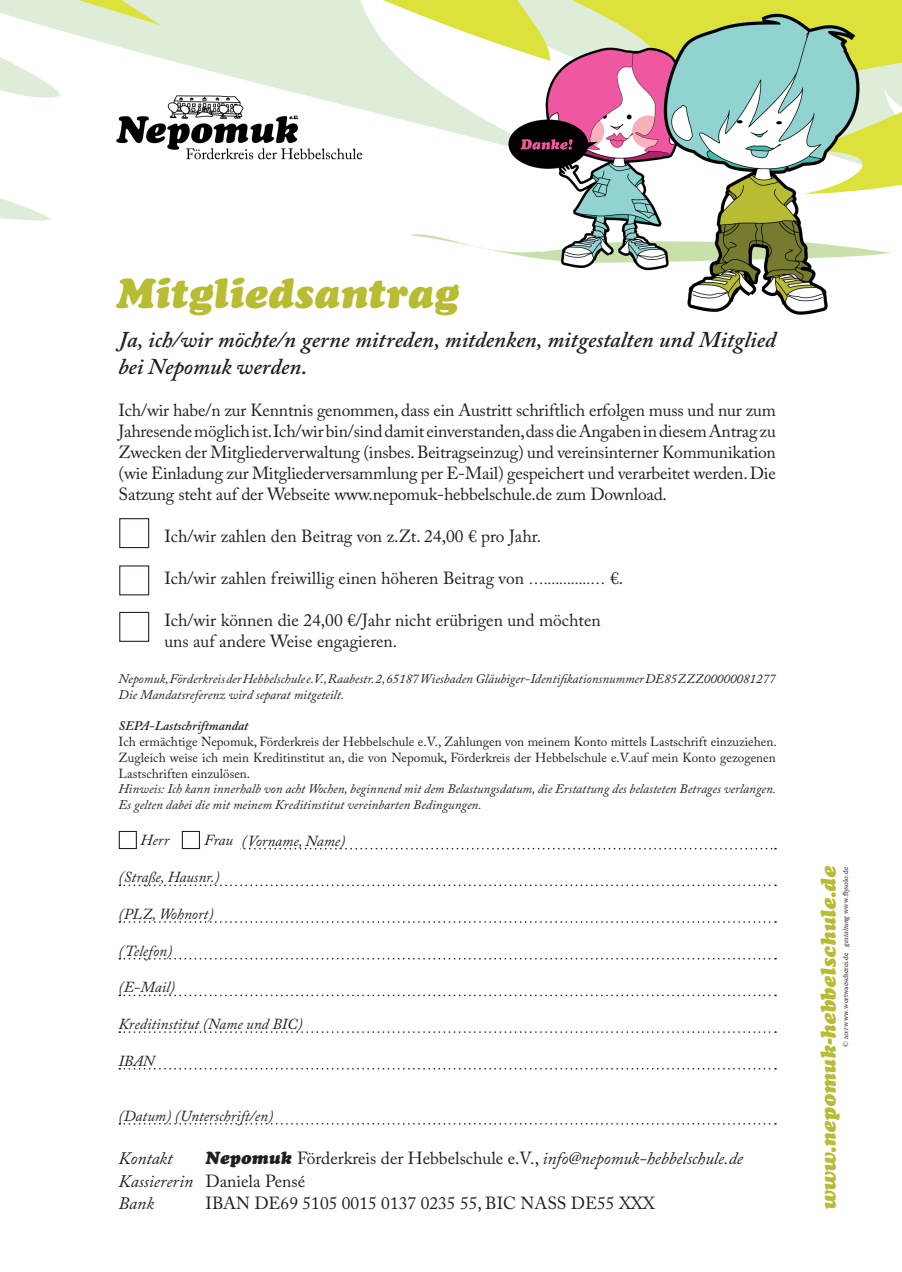
<style>
.page{position:relative;width:902px;height:1272px;background:#fff}
.page>*{position:absolute;margin:0;border:0;box-sizing:border-box;transform-origin:0 0}
.t1{font:italic 41.55px "Cooper Black Std";color:#b7bc32}
.t2{font:italic 600 22.5px/27px "Adobe Caslon Pro";color:#231f20}
.t3{font:italic 21.15px "Cooper Black Std";letter-spacing:-.005em;color:#b7bc32}
.t4{font:17.4px/21px "Adobe Caslon Pro";color:#231f20}
.t5{font:italic 17.4px "Adobe Caslon Pro";color:#231f20}
.t6{font:italic 15.3px "Adobe Caslon Pro";color:#231f20}
.t7{font:italic 13.05px/15.8px "Adobe Caslon Pro";color:#231f20}
.t8{font:13.05px/15.8px "Adobe Caslon Pro";color:#231f20;text-align:justify}
.t9{font:italic 600 13.05px "Adobe Caslon Pro";color:#231f20}
.t10{font:7.5px "Times New Roman";color:#231f20}
.s1{font-size:15.3px}
.s2{font-family:"Cooper Black Std";font-style:italic}
.s3{font-style:italic}
</style>
<div class="page">
<img style="left:0;top:0;width:901px;height:315px">
<div style="left:119px;top:518px;width:30px;height:30px;border:1px solid #231f20"></div>
<div style="left:119px;top:565px;width:30px;height:30px;border:1px solid #231f20"></div>
<div style="left:119px;top:612px;width:30px;height:30px;border:1px solid #231f20"></div>
<div style="left:54px;top:284px;width:472px;height:81px;background:#fff"></div>
<svg style="left:240px;top:847px;width:536px;height:2px"></svg>
<svg style="left:119px;top:884px;width:657px;height:2px"></svg>
<svg style="left:119px;top:921px;width:657px;height:1px"></svg>
<svg style="left:119px;top:957px;width:657px;height:2px"></svg>
<svg style="left:119px;top:994px;width:657px;height:2px"></svg>
<svg style="left:119px;top:1031px;width:657px;height:1px"></svg>
<svg style="left:119px;top:1068px;width:657px;height:1px"></svg>
<svg style="left:119px;top:1123px;width:657px;height:1px"></svg>
<div style="left:119px;top:830px;width:18px;height:19px;border:1px solid #231f20"></div>
<div style="left:182px;top:830px;width:18px;height:19px;border:1px solid #231f20"></div>
<h1 class="t1" style="left:116px;top:267px;width:344px">Mitgliedsantrag</h1>
<p class="t2" style="left:118px;top:326px;width:658px">Ja, ich/wir möchte/n gerne mitreden, mitdenken, mitgestalten und Mitglied bei Nepomuk werden.</p>
<p class="t4" style="left:118px;top:399px;width:658px;text-align:justify">Ich/wir habe/n zur Kenntnis genommen, dass ein Austritt schriftlich erfolgen muss und nur zum Jahresende möglich ist. Ich/wir bin/sind damit einverstanden, dass die Angaben in diesem Antrag zu Zwecken der Mitgliederverwaltung (insbes. Beitragseinzug) und vereinsinterner Kommunikation (wie Einladung zur Mitgliederversammlung per E-Mail) gespeichert und verarbeitet werden. Die Satzung steht auf der Webseite www.nepomuk-hebbelschule.de zum Download.</p>
<p class="t4" style="left:164px;top:525px;width:378px">Ich/wir zahlen den Beitrag von z.Zt. 24,00 € pro Jahr.</p>
<p class="t4" style="left:164px;top:567px;width:460px">Ich/wir zahlen freiwillig einen höheren Beitrag von <span class="s1">…............…</span> €.</p>
<p class="t4" style="left:164px;top:609px;width:438px">Ich/wir können die 24,00 €/Jahr nicht erübrigen und möchten uns auf andere Weise engagieren.</p>
<p class="t7" style="left:118px;top:670px;width:658px">Nepomuk, Förderkreis der Hebbelschule e.V., Raabestr. 2, 65187 Wiesbaden Gläubiger-Identifikationsnummer DE85ZZZ00000081277<br>Die Mandatsreferenz wird separat mitgeteilt.</p>
<p class="t9" style="left:118px;top:718px;width:131px">SEPA-Lastschriftmandat</p>
<p class="t8" style="left:118px;top:733px;width:659px">Ich ermächtige Nepomuk, Förderkreis der Hebbelschule e.V., Zahlungen von meinem Konto mittels Lastschrift einzuziehen.<br>Zugleich weise ich mein Kreditinstitut an, die von Nepomuk, Förderkreis der Hebbelschule e.V.auf mein Konto gezogenen Lastschriften einzulösen.</p>
<p class="t7" style="left:118px;top:780px;width:659px">Hinweis: Ich kann innerhalb von acht Wochen, beginnend mit dem Belastungsdatum, die Erstattung des belasteten Betrages verlangen.<br>Es gelten dabei die mit meinem Kreditinstitut vereinbarten Bedingungen.</p>
<p class="t6" style="left:241px;top:831px;width:105px">(Vorname, Name)</p>
<p class="t6" style="left:118px;top:868px;width:103px">(Straße, Hausnr.)</p>
<p class="t6" style="left:118px;top:904px;width:97px">(PLZ, Wohnort)</p>
<p class="t6" style="left:118px;top:941px;width:55px">(Telefon)</p>
<p class="t6" style="left:118px;top:978px;width:58px">(E-Mail)</p>
<p class="t6" style="left:118px;top:1014px;width:186px">Kreditinstitut (Name und BIC)</p>
<p class="t6" style="left:118px;top:1051px;width:37px">IBAN</p>
<p class="t6" style="left:141px;top:831px;width:30px">Herr</p>
<p class="t6" style="left:204px;top:831px;width:30px">Frau</p>
<p class="t6" style="left:118px;top:1106px;width:156px">(Datum) (Unterschrift/en)</p>
<p class="t5" style="left:118px;top:1148px;width:56px">Kontakt</p>
<p class="t4" style="left:118px;top:1146px;width:626px;line-height:22.5px;text-indent:87px"><span class="s2">Nepomuk</span> Förderkreis der Hebbelschule e.V., <span class="s3">info@nepomuk-hebbelschule.de<br>Kassiererin</span> Daniela Pensé<br><span class="s3">Bank</span></p>
<p class="t4" style="left:205px;top:1192px;width:451px">IBAN DE69 5105 0015 0137 0235 55, BIC NASS DE55 XXX</p>
<p class="t3" style="left:815px;top:1210px;width:346px;rotate:-90deg">www.nepomuk-hebbelschule.de</p>
<p class="t10" style="left:840px;top:1046px;width:181px;rotate:-90deg">© <span class="s3">text</span> www.wortwaescherei.de <span class="s3">gestaltung</span> www.flysolo.de</p>
</div>
